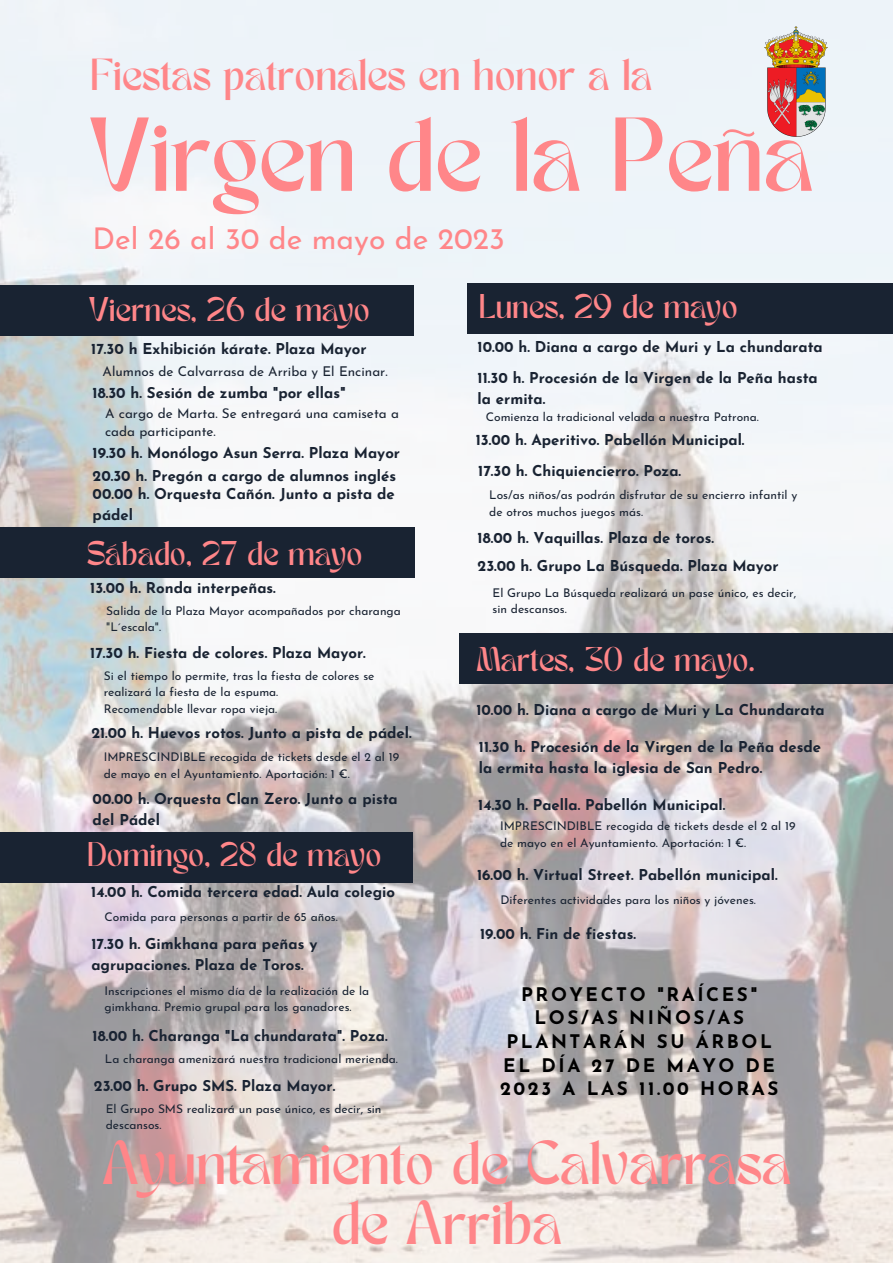
<style>
.page{position:relative;width:893px;height:1263px;background:#fff}
.page>*{position:absolute;margin:0;border:0;box-sizing:border-box;transform-origin:0 0}
.t1{font:73.28px "TAN MERINGUE";color:#ff8689}
.t2{font:43.5px/60.8px "TAN MERINGUE";color:#ff8689;text-align:center}
.t3{font:31.42px "TAN MERINGUE";color:#ff8689}
.t4{font:30px "Josefin Sans";color:#ff8689}
.t5{font:24px "TAN MERINGUE";color:#ff8689}
.t6{font:700 18.75px/23.6px "Josefin Sans";letter-spacing:.135em;color:#000;text-align:center}
.t7{font:700 15px/20.9px "Josefin Sans";color:#192332}
.t8{font:13.5px/18.6px "Josefin Sans";color:#192332}
.t9{font:12px/16.4px "Josefin Sans";color:#192332}
</style>
<div class="page">
<img style="left:0;top:0;width:893px;height:1263px">
<div style="left:467px;top:284px;width:426px;height:50px;background:#192332"></div>
<div style="left:0;top:285px;width:413px;height:51px;background:#192332"></div>
<div style="left:0;top:527px;width:414px;height:50px;background:#192332"></div>
<div style="left:0;top:832px;width:412px;height:50px;background:#192332"></div>
<div style="left:459px;top:633px;width:434px;height:50px;background:#192332"></div>
<img style="left:765px;top:26px;width:63px;height:111px">
<h3 class="t3" style="left:90px;top:58px;width:563px">Fiestas patronales en honor a la</h3>
<h1 class="t1" style="left:89px;top:117px;width:726px">Virgen de la Peña</h1>
<h3 class="t4" style="left:93px;top:226px;width:414px">Del 26 al 30 de mayo de 2023</h3>
<h3 class="t5" style="left:89px;top:297px;width:283px">Viernes, 26 de mayo</h3>
<p class="t7" style="left:91px;top:340px;width:277px">17.30 h Exhibición kárate. Plaza Mayor</p>
<p class="t8" style="left:103px;top:364px;width:286px">Alumnos de Calvarrasa de Arriba y El Encinar.</p>
<p class="t7" style="left:93px;top:383px;width:254px">18.30 h. Sesión de zumba "por ellas"</p>
<p class="t8" style="left:105px;top:405px;width:295px">A cargo de Marta. Se entregará una camiseta a cada participante.</p>
<p class="t7" style="left:93px;top:444px;width:309px">19.30 h. Monólogo Asun Serra. Plaza Mayor</p>
<p class="t7" style="left:93px;top:467px;width:305px">20.30 h. Pregón a cargo de alumnos inglés</p>
<p class="t7" style="left:93px;top:485px;width:304px">00.00 h. Orquesta Cañón. Junto a pista de pádel</p>
<h3 class="t5" style="left:87px;top:540px;width:277px">Sábado, 27 de mayo</h3>
<p class="t7" style="left:90px;top:578px;width:187px">13.00 h. Ronda interpeñas.</p>
<p class="t9" style="left:106px;top:603px;width:296px">Salida de la Plaza Mayor acompañados por charanga "L´escala".</p>
<p class="t7" style="left:90px;top:644px;width:277px">17.30 h. Fiesta de colores. Plaza Mayor.</p>
<p class="t9" style="left:104px;top:669px;width:272px">Si el tiempo lo permite, tras la fiesta de colores se realizará la fiesta de la espuma.<br>Recomendable llevar ropa vieja.</p>
<p class="t7" style="left:91px;top:724px;width:322px">21.00 h. Huevos rotos. Junto a pista de pádel.</p>
<p class="t9" style="left:104px;top:750px;width:297px">IMPRESCINDIBLE recogida de tickets desde el 2 al 19 de mayo en el Ayuntamiento. Aportación: 1 €.</p>
<p class="t7" style="left:93px;top:790px;width:307px">00.00 h. Orquesta Clan Zero. Junto a pista del Pádel</p>
<h3 class="t5" style="left:87px;top:841px;width:296px">Domingo, 28 de mayo</h3>
<p class="t7" style="left:91px;top:883px;width:305px">14.00 h. Comida tercera edad. Aula colegio</p>
<p class="t9" style="left:105px;top:910px;width:235px">Comida para personas a partir de 65 años.</p>
<p class="t7" style="left:91px;top:934px;width:227px">17.30 h. Gimkhana para peñas y agrupaciones. Plaza de Toros.</p>
<p class="t9" style="left:105px;top:984px;width:266px">Inscripciones el mismo día de la realización de la gimkhana. Premio grupal para los ganadores.</p>
<p class="t7" style="left:93px;top:1026px;width:296px">18.00 h. Charanga "La chundarata". Poza.</p>
<p class="t9" style="left:105px;top:1051px;width:294px">La charanga amenizará nuestra tradicional merienda.</p>
<p class="t7" style="left:94px;top:1076px;width:243px">23.00 h. Grupo SMS. Plaza Mayor.</p>
<p class="t9" style="left:106px;top:1101px;width:277px">El Grupo SMS realizará un pase único, es decir, sin descansos.</p>
<h3 class="t5" style="left:479px;top:294px;width:260px">Lunes, 29 de mayo</h3>
<p class="t7" style="left:477px;top:333px;width:347px;line-height:31.3px">10.00 h. Diana a cargo de Muri y La chundarata<br>11.30 h. Procesión de la Virgen de la Peña hasta</p>
<p class="t7" style="left:477px;top:390px;width:69px">la ermita.</p>
<p class="t7" style="left:476px;top:425px;width:270px;line-height:31.2px">13.00 h. Aperitivo. Pabellón Municipal.<br>17.30 h. Chiquiencierro. Poza.</p>
<p class="t9" style="left:489px;top:488px;width:310px">Los/as niños/as podrán disfrutar de su encierro infantil y de otros muchos juegos más.</p>
<p class="t9" style="left:486px;top:410px;width:275px">Comienza la tradicional velada a nuestra Patrona.</p>
<p class="t7" style="left:477px;top:525px;width:302px;line-height:28.3px">18.00 h. Vaquillas. Plaza de toros.<br>23.00 h. Grupo La Búsqueda. Plaza Mayor</p>
<p class="t9" style="left:492px;top:585px;width:305px">El Grupo La Búsqueda realizará un pase único, es decir, sin descansos.</p>
<h3 class="t5" style="left:476px;top:646px;width:280px">Martes, 30 de mayo.</h3>
<p class="t7" style="left:476px;top:700px;width:350px">10.00 h. Diana a cargo de Muri y La Chundarata</p>
<p class="t7" style="left:479px;top:738px;width:344px">11.30 h. Procesión de la Virgen de la Peña desde la ermita hasta la iglesia de San Pedro.</p>
<p class="t7" style="left:478px;top:796px;width:249px">14.30 h. Paella. Pabellón Municipal.</p>
<p class="t9" style="left:500px;top:819px;width:297px">IMPRESCINDIBLE recogida de tickets desde el 2 al 19 de mayo en el Ayuntamiento. Aportación: 1 €.</p>
<p class="t7" style="left:477px;top:865px;width:302px">16.00 h. Virtual Street. Pabellón municipal.</p>
<p class="t9" style="left:500px;top:893px;width:257px">Diferentes actividades para los niños y jóvenes.</p>
<p class="t7" style="left:480px;top:925px;width:157px">19.00 h. Fin de fiestas.</p>
<p class="t6" style="left:500px;top:984px;width:280px">PROYECTO "RAÍCES"<br>LOS/AS NIÑOS/AS<br>PLANTARÁN SU ÁRBOL<br>EL DÍA 27 DE MAYO DE<br>2023 A LAS 11.00 HORAS</p>
<h2 class="t2" style="left:102px;top:1138px;width:691px">Ayuntamiento de Calvarrasa de Arriba</h2>
</div>
